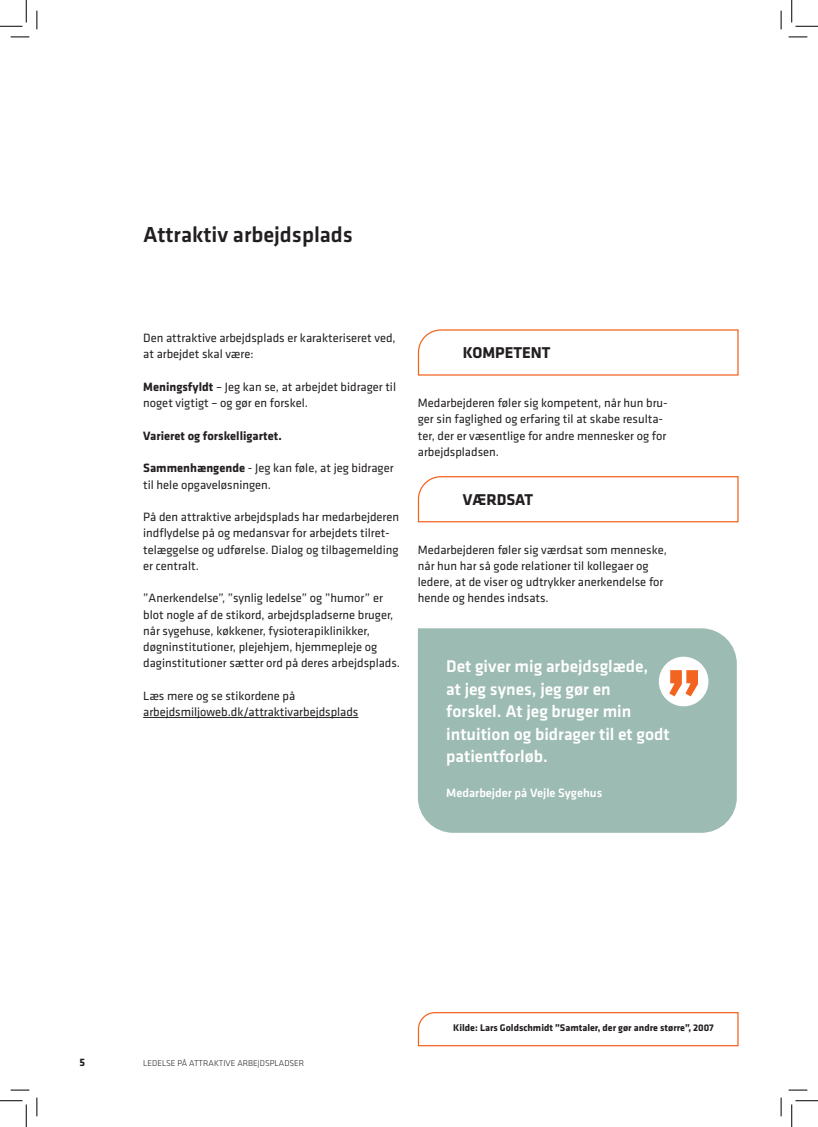
<style>
.page{position:relative;width:818px;height:1127px;background:#fff}
.page>*{position:absolute;margin:0;border:0;box-sizing:border-box;transform-origin:0 0}
.Overskrift_opslag_1{font:500 22.5px "Klavika";color:#231f20}
.BAR_Citat{font:500 17.5px/22.5px "Klavika";color:#fff}
.BAR_Brød{font:700 16.25px "Klavika";color:#231f20}
.BAR_Brød-2{font:12.5px/16.2px "Klavika";color:#231f20}
.BAR_Brød-3{font:700 12.5px "Klavika";color:#231f20}
.t1{font:500 12.5px "Klavika";color:#fff}
.t2{font:700 11.25px "Klavika";color:#231f20}
.bagsiden{font:700 10px "Klavika";color:#231f20}
.t3{font:300 8.75px "Klavika";color:#231f20}
.s1{font-weight:700}
</style>
<div class="page">
<hr style="left:143px;top:717px;width:215px;height:1px;background:#231f20">
<svg style="left:417px;top:329px;width:322px;height:47px"></svg>
<svg style="left:417px;top:476px;width:322px;height:47px"></svg>
<div style="left:418px;top:628px;width:319px;height:204px;background:#9cbbb2"></div>
<div style="left:659px;top:656px;width:49px;height:50px;background:#fff;border-radius:50%"></div>
<svg style="left:669px;top:670px;width:29px;height:26px"></svg>
<svg style="left:417px;top:1012px;width:322px;height:34px"></svg>
<svg style="left:11px;top:36px;width:18px;height:2px"></svg>
<svg style="left:788px;top:36px;width:19px;height:2px"></svg>
<svg style="left:11px;top:1089px;width:18px;height:1px"></svg>
<svg style="left:788px;top:1089px;width:19px;height:1px"></svg>
<svg style="left:36px;top:11px;width:2px;height:18px"></svg>
<svg style="left:36px;top:1097px;width:2px;height:18px"></svg>
<svg style="left:780px;top:11px;width:2px;height:18px"></svg>
<svg style="left:780px;top:1097px;width:2px;height:18px"></svg>
<svg style="left:0;top:0;width:27px;height:27px"></svg>
<svg style="left:0;top:1100px;width:27px;height:26px"></svg>
<svg style="left:791px;top:0;width:27px;height:27px"></svg>
<svg style="left:791px;top:1100px;width:27px;height:26px"></svg>
<p class="Overskrift_opslag_1" style="left:143px;top:219px;width:211px">Attraktiv arbejdsplads</p>
<p class="BAR_Brød-2" style="left:143px;top:329px;width:254px">Den attraktive arbejdsplads er karakteriseret ved, at arbejdet skal være:</p>
<p class="BAR_Brød-2" style="left:143px;top:378px;width:254px"><span class="s1">Meningsfyldt</span> – Jeg kan se, at arbejdet bidrager til noget vigtigt – og gør en forskel.</p>
<p class="BAR_Brød-3" style="left:143px;top:426px;width:140px">Varieret og forskelligartet.</p>
<p class="BAR_Brød-2" style="left:143px;top:459px;width:252px"><span class="s1">Sammenhængende</span> - Jeg kan føle, at jeg bidrager til hele opgaveløsningen.</p>
<p class="BAR_Brød-2" style="left:143px;top:508px;width:257px">På den attraktive arbejdsplads har medarbejderen indflydelse på og medansvar for arbejdets tilret&shy;telæggelse og udførelse. Dialog og tilbagemelding er centralt.</p>
<p class="BAR_Brød-2" style="left:143px;top:589px;width:258px">”Anerkendelse”, ”synlig ledelse” og ”humor” er blot nogle af de stikord, arbejdspladserne bruger, når sygehuse, køkkener, fysioterapiklinikker, døgninstitutioner, plejehjem, hjemmepleje og daginstitutioner sætter ord på deres arbejdsplads.</p>
<p class="BAR_Brød-2" style="left:143px;top:687px;width:217px">Læs mere og se stikordene på arbejdsmiljoweb.dk/attraktivarbejdsplads</p>
<p class="BAR_Brød" style="left:463px;top:341px;width:89px">KOMPETENT</p>
<p class="BAR_Brød-2" style="left:418px;top:394px;width:251px">Medarbejderen føler sig kompetent, når hun bru&shy;ger sin faglighed og erfaring til at skabe resulta&shy;ter, der er væsentlige for andre mennesker og for arbejdspladsen.</p>
<p class="BAR_Brød" style="left:463px;top:487px;width:72px">VÆRDSAT</p>
<p class="BAR_Brød-2" style="left:418px;top:540px;width:250px">Medarbejderen føler sig værdsat som menneske, når hun har så gode relationer til kollegaer og ledere, at de viser og udtrykker anerkendelse for hende og hendes indsats.</p>
<p class="BAR_Citat" style="left:446px;top:654px;width:225px">Det giver mig arbejdsglæde,<br>at jeg synes, jeg gør en forskel. At jeg bruger min intuition og bidrager til et godt patientforløb.</p>
<p class="t1" style="left:446px;top:784px;width:158px">Medarbejder på Vejle Sygehus</p>
<p class="t2" style="left:79px;top:1053px;width:7px">5</p>
<p class="t3" style="left:143px;top:1057px;width:163px">LEDELSE PÅ ATTRAKTIVE ARBEJDSPLADSER</p>
<p class="bagsiden" style="left:453px;top:1019px;width:262px">Kilde: Lars Goldschmidt ”Samtaler, der gør andre større”, 2007</p>
</div>
